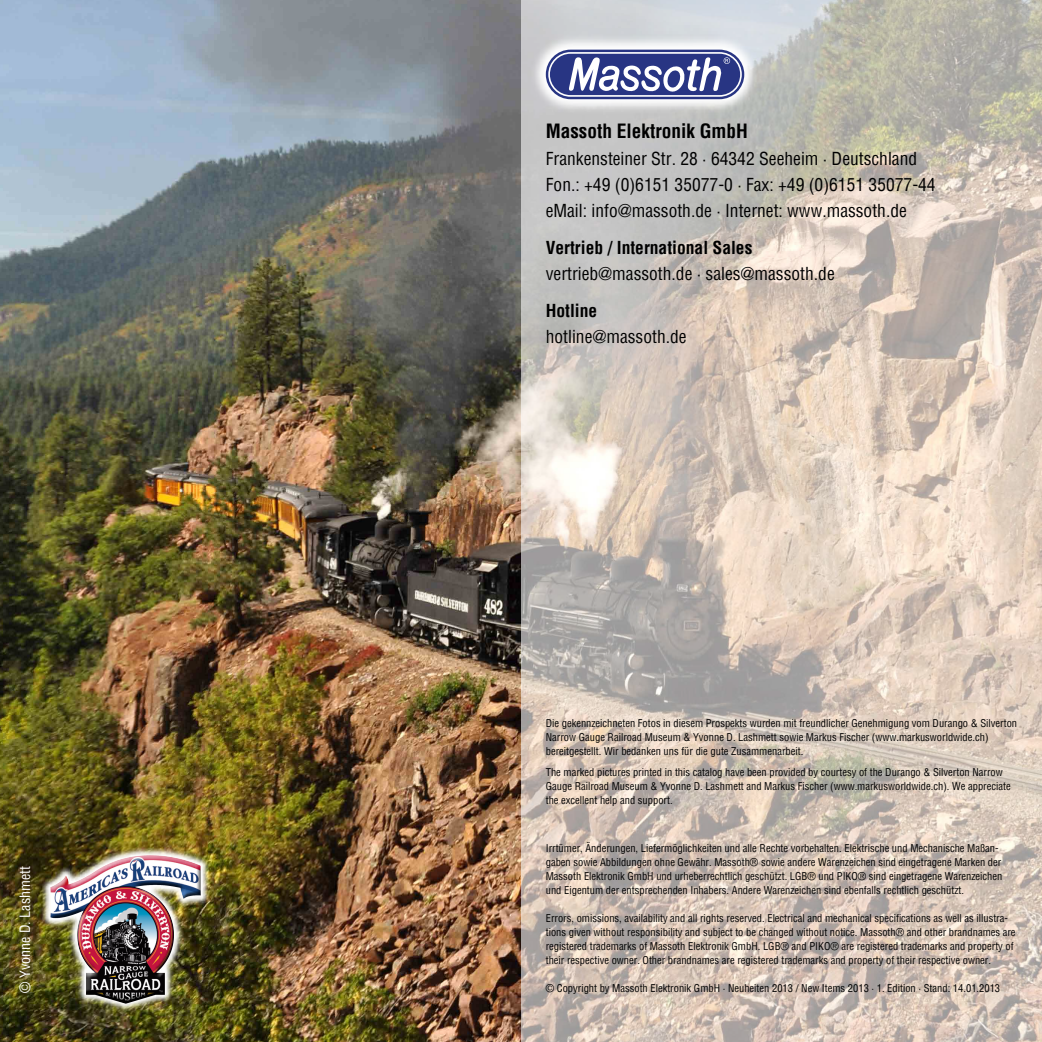
<style>
.page{position:relative;width:1042px;height:1042px;background:#fff}
.page>*{position:absolute;margin:0;border:0;box-sizing:border-box;transform-origin:0 0}
.t1{font:700 condensed 19.25px "Helvetica";color:#000}
.t2{font:condensed 17.5px/26.2px "Helvetica";color:#000}
.t3{font:700 condensed 17.5px "Helvetica";color:#000}
.t4{font:condensed 14px "Helvetica";color:#fff}
.t5{font:condensed 10.5px/14px "Helvetica";color:#000}
</style>
<div class="page">
<img style="left:0;top:0;width:521px;height:1042px">
<svg style="left:521px;top:0;width:521px;height:1042px;background:#d0c4ba"></svg>
<svg style="left:531px;top:34px;width:228px;height:80px"></svg>
<svg style="left:546px;top:50px;width:198px;height:49px"></svg>
<img style="left:41px;top:846px;width:169px;height:166px">
<div style="left:49px;top:854px;width:153px;height:143px;background:#fff;opacity:.75"></div>
<div style="left:49px;top:865px;width:153px;height:139px;background:#000;opacity:.75"></div>
<h3 class="t4" style="left:16px;top:992px;width:128px;rotate:-90deg">© Yvonne D. Lashmett</h3>
<h1 class="t1" style="left:546px;top:119px;width:204px">Massoth Elektronik GmbH</h1>
<h2 class="t2" style="left:546px;top:145px;width:391px">Frankensteiner Str. 28 · 64342 Seeheim · Deutschland<br>Fon.: +49 (0)6151 35077-0 · Fax: +49 (0)6151 35077-44 eMail: info@massoth.de · Internet: www.massoth.de</h2>
<h2 class="t3" style="left:546px;top:236px;width:208px">Vertrieb / International Sales</h2>
<h2 class="t2" style="left:546px;top:260px;width:290px">vertrieb@massoth.de · sales@massoth.de</h2>
<h2 class="t3" style="left:546px;top:299px;width:53px">Hotline</h2>
<h2 class="t2" style="left:546px;top:323px;width:142px">hotline@massoth.de</h2>
<p class="t5" style="left:546px;top:716px;width:473px">Die gekennzeichneten Fotos in diesem Prospekts wurden mit freundlicher Genehmigung vom Durango &amp; Silverton<br>Narrow Gauge Railroad Museum &amp; Yvonne D. Lashmett sowie Markus Fischer (www.markusworldwide.ch) bereitgestellt. Wir bedanken uns für die gute Zusammenarbeit.</p>
<p class="t5" style="left:546px;top:765px;width:466px">The marked pictures printed in this catalog have been provided by courtesy of the Durango &amp; Silverton Narrow<br>Gauge Railroad Museum &amp; Yvonne D. Lashmett and Markus Fischer (www.markusworldwide.ch). We appreciate the excellent help and support.</p>
<p class="t5" style="left:546px;top:841px;width:458px">Irrtümer, Änderungen, Liefermöglichkeiten und alle Rechte vorbehalten. Elektrische und Mechanische Maßan&shy;gaben sowie Abbildungen ohne Gewähr. Massoth® sowie andere Warenzeichen sind eingetragene Marken der Massoth Elektronik GmbH und urheberrechtlich geschützt. LGB® und PIKO® sind eingetragene Warenzeichen und Eigentum der entsprechenden Inhabers. Andere Warenzeichen sind ebenfalls rechtlich geschützt.</p>
<p class="t5" style="left:546px;top:911px;width:471px">Errors, omissions, availability and all rights reserved. Electrical and mechanical specifications as well as illustra&shy;tions given without responsibility and subject to be changed without notice. Massoth® and other brandnames are registered trademarks of Massoth Elektronik GmbH. LGB® and PIKO® are registered trademarks and property of their respective owner. Other brandnames are registered trademarks and property of their respective owner.</p>
<p class="t5" style="left:546px;top:981px;width:456px">© Copyright by Massoth Elektronik GmbH · Neuheiten 2013 / New Items 2013 · 1. Edition · Stand: 14.01.2013</p>
</div>
